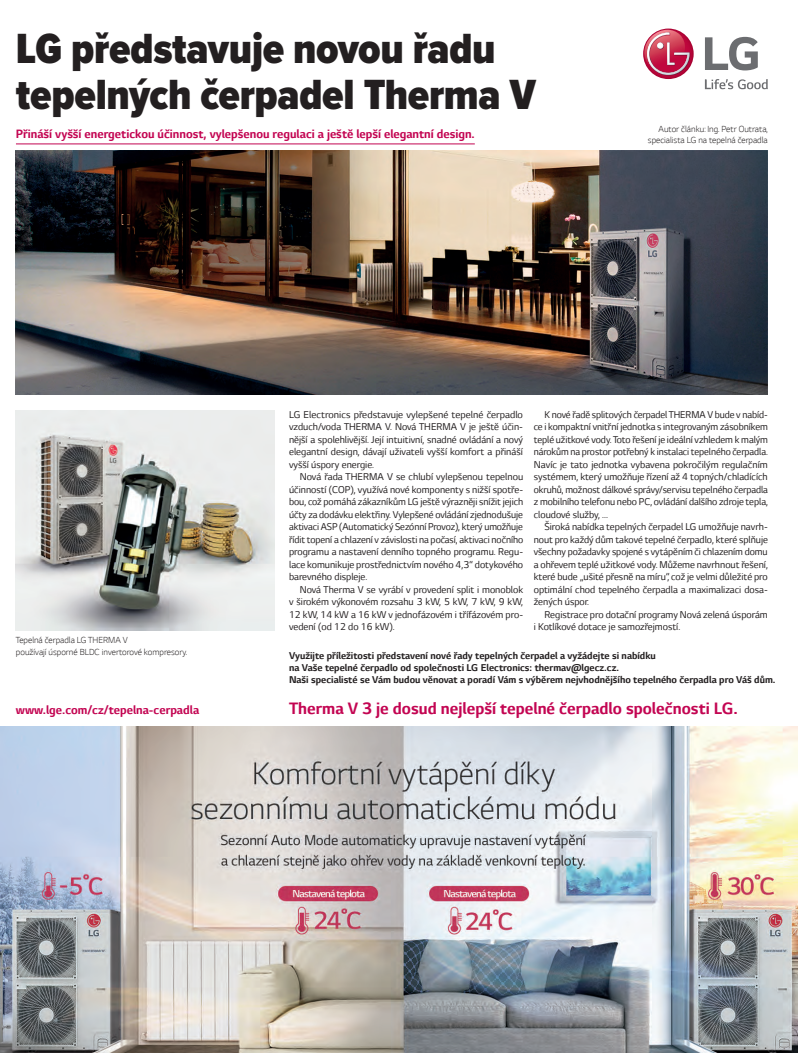
<style>
.page{position:relative;width:798px;height:1053px;background:#fff}
.page>*{position:absolute;margin:0;border:0;box-sizing:border-box;transform-origin:0 0}
.t1{font:900 43.75px/46.2px "Proxima Nova Cond";letter-spacing:-.005em;color:#231f20}
.t2{font:700 18.75px "LG Smart";color:#c30552}
.t3{font:700 13.75px "LG Smart";color:#c30552}
.t4{font:11.25px/12.5px "LG Smart";color:#231f20;text-align:justify}
.t5{font:700 11.25px/11.9px "LG Smart";color:#231f20}
.t6{font:300 10px/12.5px "LG Smart";color:#231f20}
</style>
<div class="page">
<hr style="left:16px;top:144px;width:458px;height:1px;background:#c30552">
<svg style="left:704px;top:79px;width:63px;height:10px"></svg>
<svg style="left:705px;top:37px;width:52px;height:33px"></svg>
<svg style="left:643px;top:29px;width:50px;height:50px"></svg>
<svg style="left:643px;top:30px;width:47px;height:46px"></svg>
<img style="left:16px;top:410px;width:259px;height:220px">
<img style="left:0;top:726px;width:797px;height:326px">
<img style="left:16px;top:150px;width:751px;height:244px">
<h1 class="t1" style="left:16px;top:28px;width:521px">LG představuje novou řadu tepelných čerpadel Therma V</h1>
<p class="t3" style="left:16px;top:127px;width:460px">Přináší vyšší energetickou účinnost, vylepšenou regulaci a ještě lepší elegantní design.</p>
<p class="t6" style="left:647px;top:123px;width:121px;line-height:11.2px;text-align:right">Autor článku: Ing. Petr Outrata, specialista LG na tepelná čerpadla</p>
<p class="t6" style="left:16px;top:633px;width:173px">Tepelná čerpadla LG THERMA V<br>používají úsporné BLDC invertorové kompresory.</p>
<p class="t4" style="left:289px;top:408px;width:235px">LG Electronics představuje vylepšené tepelné čerpadlo vzduch/voda THERMA V. Nová THERMA V je ještě účin&shy;nější a spolehlivější. Její intuitivní, snadné ovládání a nový elegantní design, dávají uživateli vyšší komfort a přináší vyšší úspory energie.</p>
<p class="t4" style="left:289px;top:470px;width:236px;text-indent:11px">Nová řada THERMA V se chlubí vylepšenou tepelnou účinností (COP), využívá nové komponenty s nižší spotře&shy;bou, což pomáhá zákazníkům LG ještě výrazněji snížit jejich účty za dodávku elektřiny. Vylepšené ovládání zjednodušuje aktivaci ASP (Automatický Sezónní Provoz), který umožňuje řídit topení a chlazení v závislosti na počasí, aktivaci nočního programu a nastavení denního topného programu. Regu&shy;lace komunikuje prostřednictvím nového 4,3“ dotykového barevného displeje.</p>
<p class="t4" style="left:289px;top:583px;width:235px;text-indent:11px">Nová Therma V se vyrábí v provedení split i mono blok v širokém výkonovém rozsahu 3 kW, 5 kW, 7 kW, 9 kW, 12 kW, 14 kW a 16 kW v jednofázovém i třífázovém pro&shy;vedení (od 12 do 16 kW).</p>
<p class="t4" style="left:533px;top:408px;width:236px;text-indent:11px">K nové řadě splitových čerpadel THERMA V bude v nabíd&shy;ce i kompaktní vnitřní jednotka s integrovaným zásobníkem teplé užitkové vody. Toto řešení je ideální vzhledem k malým nárokům na prostor potřebný k instalaci tepelného čerpadla.<br>Navíc je tato jednotka vybavena pokročilým regulačním systémem, který umožňuje řízení až 4 topných/chladících okruhů, možnost dálkové správy/servisu tepelného čerpadla z mobilního telefonu nebo PC, ovládání dalšího zdroje tepla, cloudové služby, …</p>
<p class="t4" style="left:533px;top:520px;width:235px;text-indent:11px">Široká nabídka tepelných čerpadel LG umožňuje navrh&shy;nout pro každý dům takové tepelné čerpadlo, které splňuje všechny požadavky spojené s vytápěním či chlazením domu a ohřevem teplé užitkové vody. Můžeme navrhnout řešení, které bude „ušité přesně na míru“, což je velmi důležité pro optimální chod tepelného čerpadla a maximalizaci dosa&shy;žených úspor.</p>
<p class="t4" style="left:533px;top:608px;width:235px;text-indent:11px">Registrace pro dotační programy Nová zelená úsporám i Kotlíkové dotace je samozřejmostí.</p>
<p class="t5" style="left:289px;top:650px;width:488px">Využijte příležitosti představení nové řady tepelných čerpadel a vyžádejte si nabídku<br>na Vaše tepelné čerpadlo od společnosti LG Electronics: thermav@lgecz.cz.<br>Naši specialisté se Vám budou věnovat a poradí Vám s výběrem nejvhodnějšího tepelného čerpadla pro Váš dům.</p>
<p class="t3" style="left:16px;top:702px;width:185px">www.lge.com/cz/tepelna-cerpadla</p>
<h2 class="t2" style="left:289px;top:698px;width:450px">Therma V 3 je dosud nejlepší tepelné čerpadlo společnosti LG.</h2>
</div>
